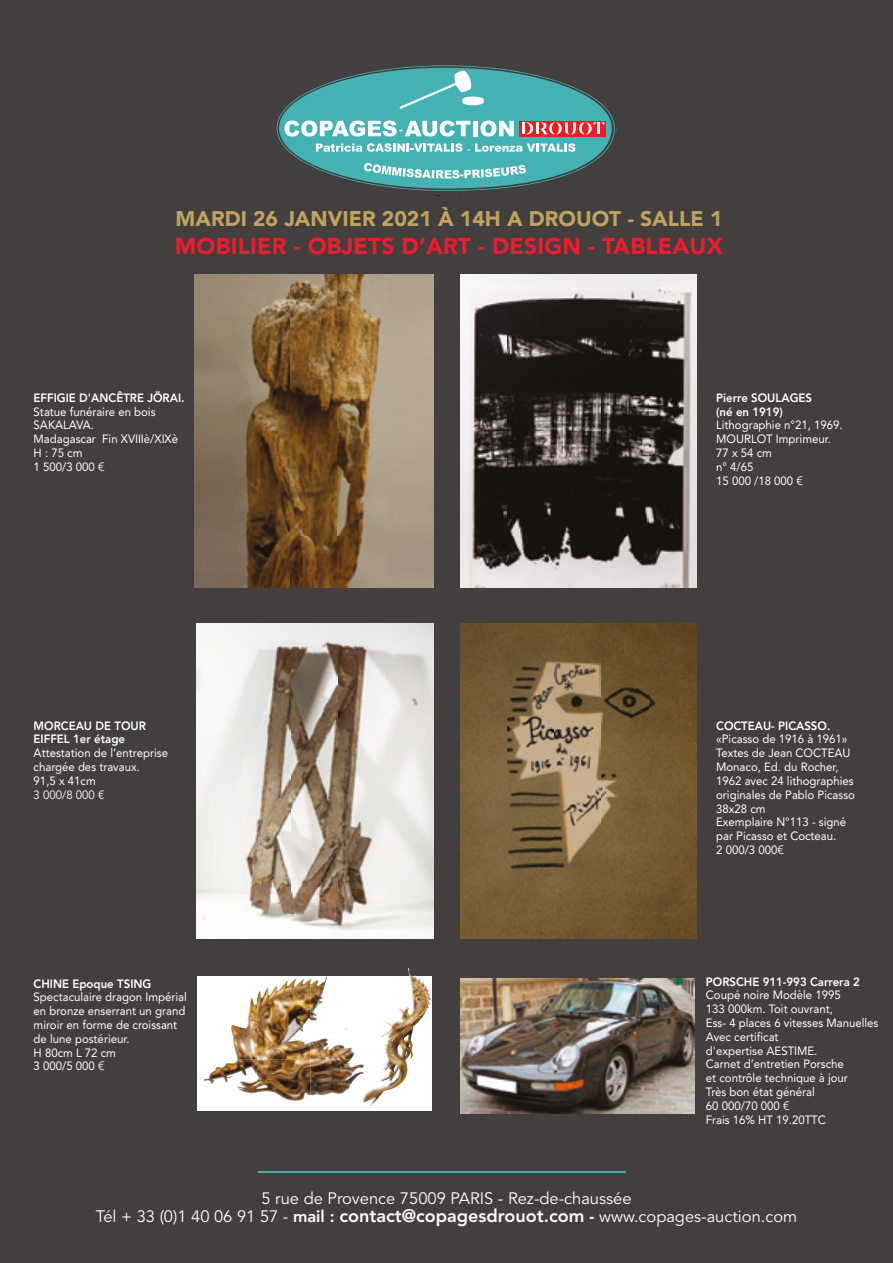
<style>
.page{position:relative;width:893px;height:1263px;background:#433f3e}
.page>*{position:absolute;margin:0;border:0;box-sizing:border-box;transform-origin:0 0}
.t1{font:900 22.8px "Avenir";letter-spacing:.01em;color:#ee1b2d}
.t2{font:900 21.15px "Avenir";color:#c1a35e}
.t3{font:16.5px/18.9px "Avenir";color:#fff;text-align:center}
.t4{font:12px/13.8px "Avenir";color:#fff;scale:.95 1}
.t5{font:800 12px/13.8px "Avenir";color:#fff;scale:.95 1}
.t6{font:12px "Avenir";color:#fff;scale:.95 1}
.t7{font:900 9.6px "Arial";color:#fff}
.t8{font:900 7.2px "Arial";color:#fff}
.s1{font-weight:800}
.s2{font-weight:800;font-size:18px}
.s3{font-weight:900}
</style>
<div class="page">
<hr style="left:258px;top:1171px;width:368px;height:1px;background:#44b1b2">
<svg style="left:277px;top:65px;width:338px;height:126px"></svg>
<img style="left:460px;top:274px;width:236px;height:313px">
<img style="left:460px;top:624px;width:236px;height:314px">
<img style="left:197px;top:624px;width:236px;height:314px">
<img style="left:195px;top:274px;width:238px;height:313px">
<img style="left:460px;top:979px;width:235px;height:134px">
<svg style="left:197px;top:976px;width:234px;height:134px;background:#e8e0d7"></svg>
<img style="left:408px;top:968px;width:23px;height:31px">
<img style="left:384px;top:1046px;width:13px;height:29px">
<img style="left:408px;top:1008px;width:21px;height:23px">
<img style="left:384px;top:1019px;width:19px;height:7px">
<img style="left:407px;top:975px;width:9px;height:39px">
<img style="left:257px;top:1059px;width:47px;height:42px">
<img style="left:310px;top:1059px;width:21px;height:36px">
<img style="left:230px;top:1018px;width:18px;height:36px">
<img style="left:257px;top:1018px;width:97px;height:41px">
<img style="left:248px;top:997px;width:9px;height:21px">
<img style="left:287px;top:979px;width:17px;height:7px">
<img style="left:310px;top:977px;width:16px;height:41px">
<img style="left:216px;top:1053px;width:29px;height:26px">
<svg style="left:318px;top:991px;width:6px;height:13px"></svg>
<p class="t7" style="left:399px;top:124px;width:5px">-</p>
<p class="t8" style="left:468px;top:146px;width:4px">-</p>
<h2 class="t2" style="left:175px;top:201px;width:548px">MARDI 26 JANVIER 2021 À 14H A DROUOT - SALLE 1</h2>
<h1 class="t1" style="left:175px;top:227px;width:550px">MOBILIER - OBJETS D’ART - DESIGN - TABLEAUX</h1>
<p class="t5" style="left:34px;top:391px;width:160px">EFFIGIE D'ANCÊTRE JÖRAI.</p>
<p class="t4" style="left:34px;top:404px;width:154px">Statue funéraire en bois<br>SAKALAVA.<br>Madagascar Fin XVIIIè/XIXè<br>H : 75 cm<br>1 500/3 000 €</p>
<p class="t5" style="left:34px;top:719px;width:120px">MORCEAU DE TOUR<br>EIFFEL 1er étage</p>
<p class="t4" style="left:34px;top:746px;width:143px">Attestation de l’entreprise chargée des travaux.<br>91,5 x 41cm</p>
<p class="t6" style="left:34px;top:787px;width:76px">3 000/8 000 €</p>
<p class="t5" style="left:34px;top:976px;width:125px">CHINE Epoque TSING</p>
<p class="t4" style="left:34px;top:990px;width:163px">Spectaculaire dragon Impérial en bronze enserrant un grand miroir en forme de croissant de lune postérieur.<br>H 80cm L 72 cm<br>3 000/5 000 €</p>
<p class="t5" style="left:716px;top:391px;width:102px">Pierre SOULAGES (né en 1919)</p>
<p class="t4" style="left:716px;top:418px;width:135px">Lithographie n°21, 1969.<br>MOURLOT Imprimeur.<br>77 x 54 cm<br>n° 4/65<br>15 000 /18 000 €</p>
<p class="t5" style="left:716px;top:719px;width:122px">COCTEAU- PICASSO.</p>
<p class="t4" style="left:716px;top:732px;width:148px">«Picasso de 1916 à 1961»<br>Textes de Jean COCTEAU<br>Monaco, Ed. du Rocher,<br>1962 avec 24 lithographies originales de Pablo Picasso<br>38x28 cm<br>Exemplaire N°113 - signé par Picasso et Cocteau.<br>2 000/3 000€</p>
<p class="t5" style="left:706px;top:974px;width:164px">PORSCHE 911-993 Carrera 2</p>
<p class="t4" style="left:706px;top:988px;width:183px">Coupé noire Modèle 1995<br>133 000km. Toit ouvrant,<br>Ess- 4 places 6 vitesses Manuelles<br>Avec certificat<br>d'expertise AESTIME.<br>Carnet d’entretien Porsche<br>et contrôle technique à jour<br>Très bon état général<br>60 000/70 000 €<br>Frais 16% HT 19.20TTC</p>
<h3 class="t3" style="left:96px;top:1189px;width:703px">5 rue de Provence 75009 PARIS - Rez-de-chaussée<br>Tél + 33 (0)1 40 06 91 57 - <span class="s1">mail :</span> <span class="s2">contact@copagesdrouot.com</span> <span class="s3">-</span> www.copages-auction.com</h3>
</div>
